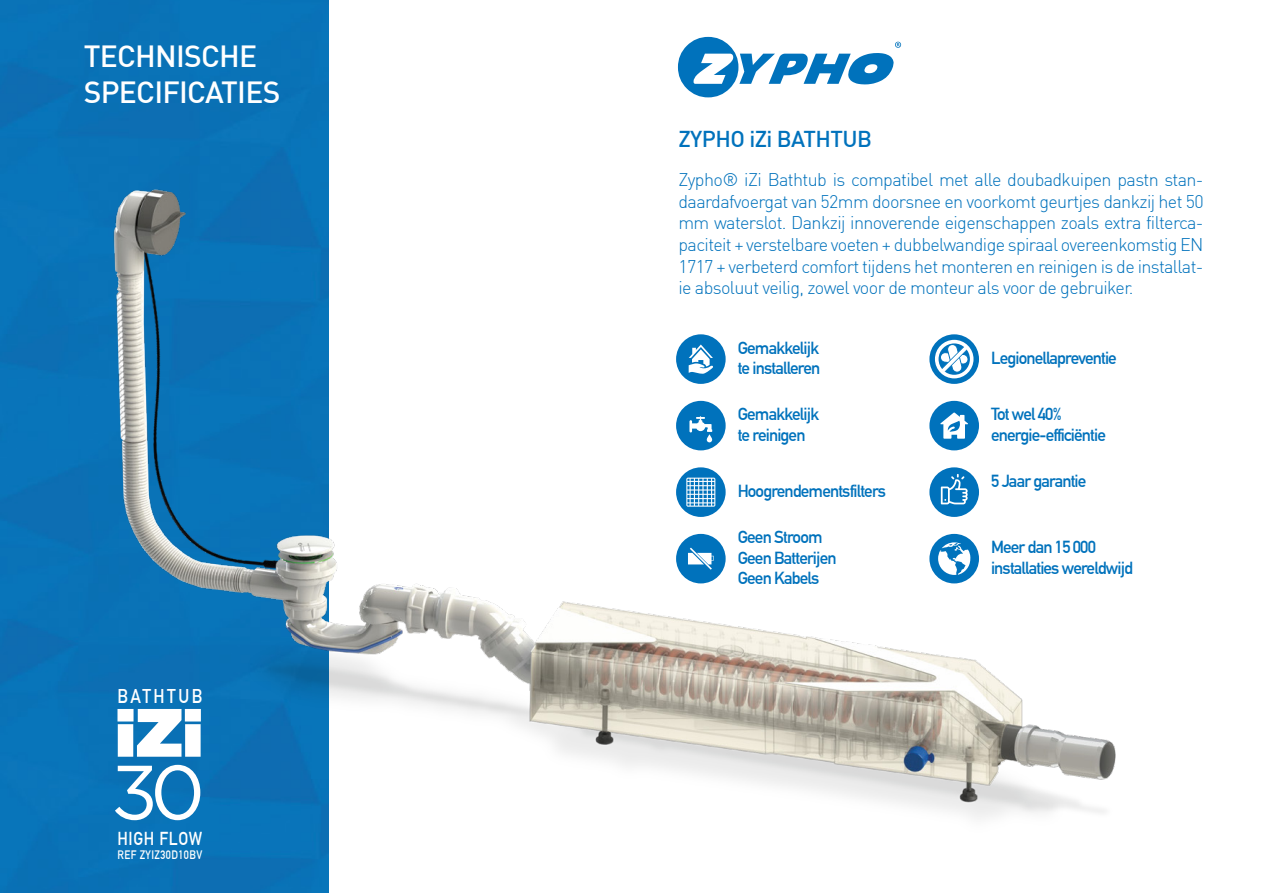
<style>
.page{position:relative;width:1263px;height:893px;background:#fff}
.page>*{position:absolute;margin:0;border:0;box-sizing:border-box;transform-origin:0 0}
.t1{font:76.5px "Gotham";color:#fff}
.t2{font:500 30px/36px "DIN";letter-spacing:-.025em;color:#fff}
.t3{font:500 22.5px "DIN";letter-spacing:-.025em;color:#0072bc}
.t4{font:700 19.5px "DIN Alternate";letter-spacing:.15em;color:#fff;scale:.88 1}
.t5{font:700 18.3px "DIN Alternate";letter-spacing:.04em;color:#fff;scale:.88 1}
.t6{font:300 18px/21.6px "DIN";letter-spacing:-.035em;color:#0072bc;text-align:justify}
.t7{font:700 17.1px/20.5px "DIN Alternate";letter-spacing:-.05em;color:#0072bc}
.t8{font:700 12px "DIN Alternate";letter-spacing:.04em;color:#fff;scale:.88 1}
</style>
<div class="page">
<div style="left:0;top:0;width:329px;height:893px;background:#0973b7"></div>
<svg style="left:678px;top:37px;width:223px;height:60px"></svg>
<img style="left:93px;top:162px;width:1023px;height:731px">
<svg style="left:117px;top:709px;width:84px;height:48px"></svg>
<div style="left:929px;top:401px;width:50px;height:49px;background:#0072bc;border-radius:50%"></div>
<svg style="left:940px;top:413px;width:28px;height:26px"></svg>
<div style="left:676px;top:534px;width:50px;height:49px;background:#0072bc;border-radius:50%"></div>
<svg style="left:688px;top:548px;width:26px;height:22px"></svg>
<div style="left:676px;top:401px;width:50px;height:49px;background:#0072bc;border-radius:50%"></div>
<svg style="left:689px;top:416px;width:23px;height:26px"></svg>
<div style="left:676px;top:334px;width:50px;height:50px;background:#0072bc;border-radius:50%"></div>
<svg style="left:689px;top:344px;width:24px;height:30px"></svg>
<div style="left:929px;top:534px;width:50px;height:49px;background:#0072bc;border-radius:50%"></div>
<svg style="left:938px;top:542px;width:33px;height:33px"></svg>
<div style="left:929px;top:467px;width:50px;height:50px;background:#0072bc;border-radius:50%"></div>
<svg style="left:941px;top:474px;width:27px;height:30px"></svg>
<div style="left:676px;top:467px;width:50px;height:50px;background:#0072bc;border-radius:50%"></div>
<svg style="left:686px;top:478px;width:29px;height:29px"></svg>
<svg style="left:929px;top:334px;width:50px;height:50px"></svg>
<svg style="left:935px;top:340px;width:38px;height:38px"></svg>
<h2 class="t2" style="left:84px;top:37px;width:198px">TECHNISCHE<br>SPECIFICATIES</h2>
<p class="t4" style="left:117px;top:681px;width:98px">BATHTUB</p>
<h1 class="t1" style="left:111px;top:743px;width:95px">30</h1>
<p class="t5" style="left:117px;top:824px;width:98px">HIGH FLOW</p>
<p class="t8" style="left:117px;top:845px;width:98px">REF ZYIZ30D10BV</p>
<p class="t3" style="left:678px;top:125px;width:195px">ZYPHO iZi BATHTUB</p>
<p class="t6" style="left:678px;top:169px;width:527px">Zypho® iZi Bathtub is compatibel met alle doubadkuipen pastn stan&shy;daardafvoergat van 52mm doorsnee en voorkomt geurtjes dankzij het 50 mm waterslot. Dankzij innoverende eigenschappen zoals extra filterca&shy;paciteit + verstelbare voeten + dubbelwandige spiraal overeenkomstig EN 1717 + verbeterd comfort tijdens het monteren en reinigen is de installat&shy;ie absoluut veilig, zowel voor de monteur als voor de gebruiker.</p>
<p class="t7" style="left:738px;top:336px;width:84px">Gemakkelijk te installeren</p>
<p class="t7" style="left:738px;top:403px;width:83px">Gemakkelijk te reinigen</p>
<p class="t7" style="left:738px;top:480px;width:150px">Hoogrendementsfilters</p>
<p class="t7" style="left:738px;top:526px;width:100px">Geen Stroom<br>Geen Batterijen<br>Geen Kabels</p>
<p class="t7" style="left:991px;top:347px;width:127px">Legionellapreventie</p>
<p class="t7" style="left:991px;top:403px;width:116px">Tot wel 40% energie-efficiëntie</p>
<p class="t7" style="left:991px;top:469px;width:97px">5 Jaar garantie</p>
<p class="t7" style="left:991px;top:536px;width:144px">Meer dan 15 000 installaties wereldwijd</p>
</div>
